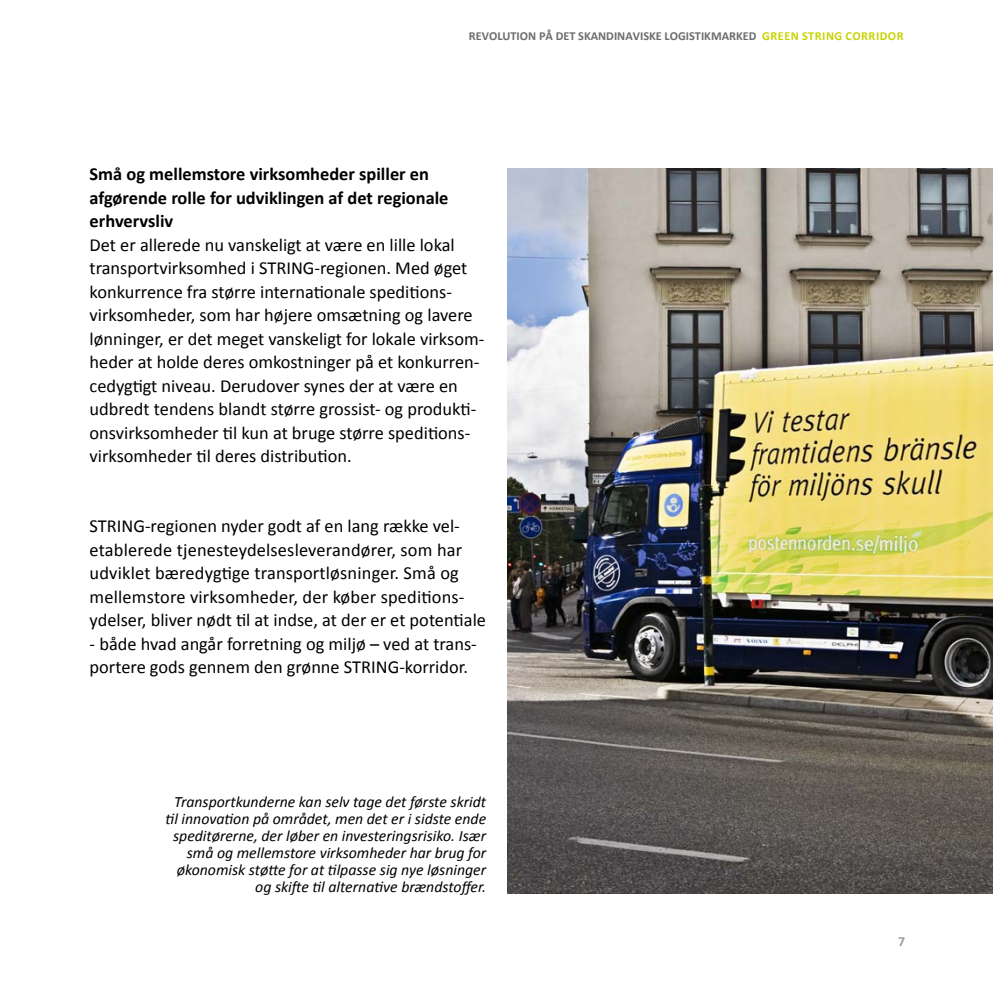
<style>
.page{position:relative;width:993px;height:993px;background:#fff}
.page>*{position:absolute;margin:0;border:0;box-sizing:border-box;transform-origin:0 0}
.t1{font:18.38px/23.4px "Calibri";color:#000}
.t2{font:700 18.38px/23.4px "Calibri";color:#000}
.t3{font:italic 15.75px/17px "Calibri";color:#000;text-align:right}
.t4{font:700 14px "Calibri";color:#9c9e9f}
.t5{font:700 12.25px "Calibri";color:#6b6c6e}
.s1{color:#c9d200}
</style>
<div class="page">
<img style="left:507px;top:169px;width:485px;height:724px">
<p class="t5" style="left:469px;top:28px;width:436px">REVOLUTION PÅ DET SKANDINAVISKE LOGISTIKMARKED <span class="s1">GREEN STRING CORRIDOR</span></p>
<p class="t2" style="left:90px;top:162px;width:360px">Små og mellemstore virksomheder spiller en afgørende rolle for udviklingen af det regionale erhvervsliv</p>
<p class="t1" style="left:90px;top:233px;width:396px">Det er allerede nu vanskeligt at være en lille lokal transportvirksomhed i STRING-regionen. Med øget konkurrence fra større internationale speditions&shy;virksomheder, som har højere omsætning og lavere lønninger, er det meget vanskeligt for lokale virksom&shy;heder at holde deres omkostninger på et konkurren&shy;cedygtigt niveau. Derudover synes der at være en udbredt tendens blandt større grossist- og produkti&shy;onsvirksomheder til kun at bruge større speditions&shy;virksomheder til deres distribution.</p>
<p class="t1" style="left:90px;top:514px;width:398px">STRING-regionen nyder godt af en lang række vel&shy;etablerede tjenesteydelsesleverandører, som har udviklet bæredygtige transportløsninger. Små og mellemstore virksomheder, der køber speditions&shy;ydelser, bliver nødt til at indse, at der er et potentiale</p>
<p class="t1" style="left:90px;top:631px;width:388px">- både hvad angår forretning og miljø – ved at trans&shy;portere gods gennem den grønne STRING-korridor.</p>
<p class="t3" style="left:165px;top:792px;width:322px">Transportkunderne kan selv tage det første skridt til innovation på området, men det er i sidste ende speditørerne, der løber en investeringsrisiko. Især små og mellemstore virksomheder har brug for økonomisk støtte for at tilpasse sig nye løsninger og skifte til alternative brændstoffer.</p>
<p class="t4" style="left:897px;top:932px;width:9px">7</p>
</div>
